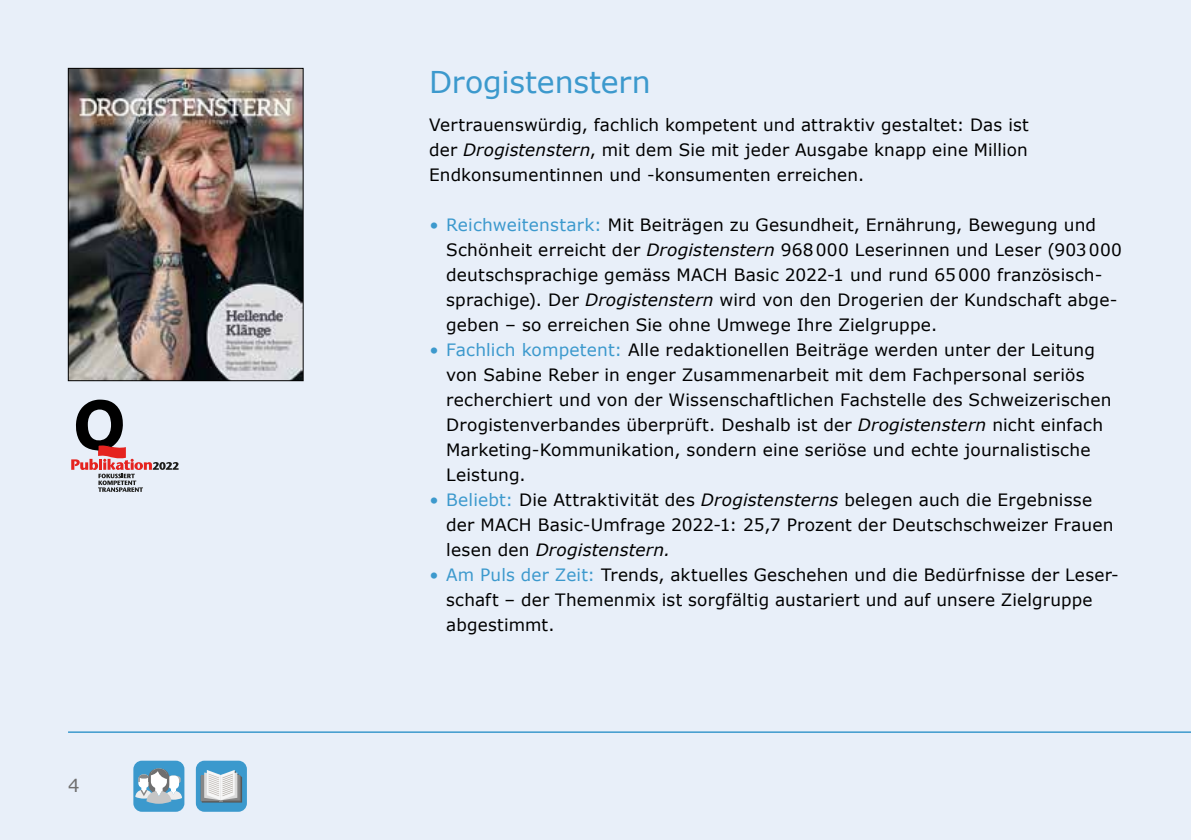
<style>
.page{position:relative;width:1191px;height:840px;background:#fff}
.page>*{position:absolute;margin:0;border:0;box-sizing:border-box;transform-origin:0 0}
.t1{font:30px "Verdana";letter-spacing:-.005em;color:#3c99cd}
.t2{font:18px "Verdana";color:#706f6f}
.t3{font:17px/25px "Verdana";letter-spacing:.01em;color:#000}
.s1{font-style:italic}
.s2{font-style:italic;color:#3c99cd}
.s3{color:#3c99cd}
</style>
<div class="page">
<div style="left:0;top:0;width:1191px;height:839px;background:#e8eff9"></div>
<div style="left:133px;top:760px;width:51px;height:51px;background:#3b99cd;border-radius:9px"></div>
<svg style="left:135px;top:768px;width:47px;height:35px"></svg>
<div style="left:196px;top:760px;width:51px;height:51px;background:#3b99cd;border-radius:9px"></div>
<svg style="left:201px;top:770px;width:41px;height:32px"></svg>
<img style="left:70px;top:70px;width:231px;height:309px">
<div style="left:68px;top:68px;width:235px;height:313px;border:1px solid #000"></div>
<hr style="left:1190px;top:0;width:1px;height:839px;background:#3c99cd">
<hr style="left:68px;top:731px;width:1123px;height:1px;background:#3c99cd">
<svg style="left:71px;top:399px;width:108px;height:92px"></svg>
<p class="t2" style="left:68px;top:772px;width:13px">4</p>
<h1 class="t1" style="left:429px;top:62px;width:223px">Drogistenstern</h1>
<p class="t3" style="left:429px;top:112px;width:601px;text-align:justify">Vertrauenswürdig, fachlich kompetent und attraktiv gestaltet: Das ist der <span class="s1">Drogistenstern</span>, mit dem Sie mit jeder Ausgabe knapp eine Million Endkonsumentinnen und -konsumenten erreichen.</p>
<p class="t3" style="left:446px;top:212px;width:677px;text-indent:-17px"><span class="s2">•</span> <span class="s3">Reichweitenstark:</span> Mit Beiträgen zu Gesundheit, Ernährung, Bewegung und Schönheit erreicht der <span class="s1">Drogistenstern</span> 968000 Leserinnen und Leser (903000 deutschsprachige gemäss MACH Basic 2022-1 und rund 65000 französisch&shy;sprachige). Der <span class="s1">Drogistenstern</span> wird von den Drogerien der Kundschaft abge&shy;geben – so erreichen Sie ohne Umwege Ihre Zielgruppe.</p>
<p class="t3" style="left:446px;top:337px;width:667px;text-indent:-17px"><span class="s2">•</span> <span class="s3">Fachlich kompetent:</span> Alle redaktionellen Beiträge werden unter der Leitung von Sabine Reber in enger Zusammenarbeit mit dem Fachpersonal seriös recherchiert und von der Wissenschaftlichen Fachstelle des Schweizerischen Drogistenverbandes überprüft. Deshalb ist der <span class="s1">Drogistenstern</span> nicht einfach Marketing-Kommunikation, sondern eine seriöse und echte journalistische Leistung.</p>
<p class="t3" style="left:446px;top:487px;width:669px;text-indent:-17px"><span class="s2">•</span> <span class="s3">Beliebt:</span> Die Attraktivität des <span class="s1">Drogistensterns</span> belegen auch die Ergebnisse der MACH Basic-Umfrage 2022-1: 25,7 Prozent der Deutschschweizer Frauen lesen den <span class="s1">Drogistenstern.</span></p>
<p class="t3" style="left:446px;top:562px;width:674px;text-indent:-17px"><span class="s2">•</span> <span class="s3">Am Puls der Zeit:</span> Trends, aktuelles Geschehen und die Bedürfnisse der Leser&shy;schaft – der Themenmix ist sorgfältig austariert und auf unsere Zielgruppe abgestimmt.</p>
</div>
